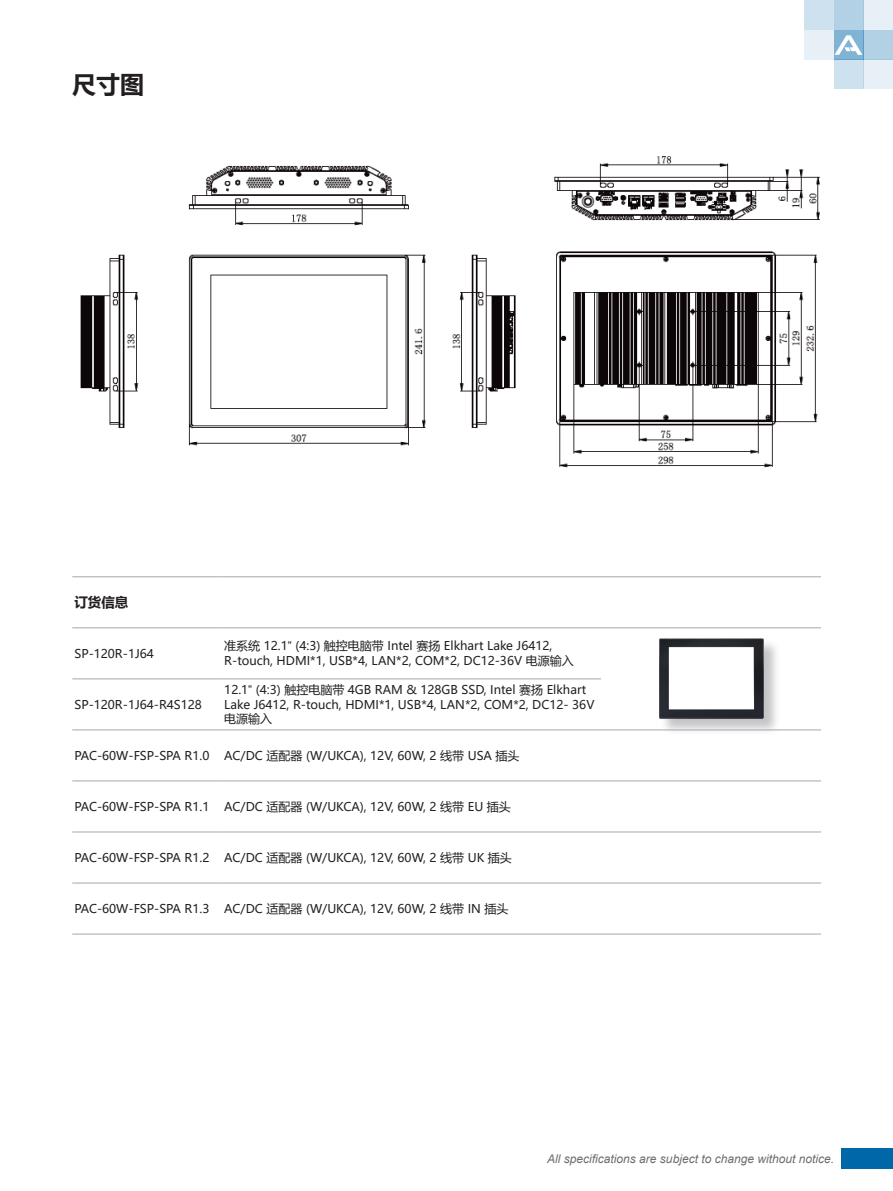
<style>
.page{position:relative;width:893px;height:1191px;background:#fff}
.page>*{position:absolute;margin:0;border:0;box-sizing:border-box;transform-origin:0 0}
.t1{font:700 24px "Microsoft Ya Hei";color:#231f20}
.Table_Key_Fields{font:700 13.5px "Microsoft Ya Hei";color:#231f20}
.Right_Table_body_tex{font:12px/14.4px "Microsoft Ya Hei";color:#231f20}
.Left_Table_body_text{font:12px "Microsoft Ya Hei";color:#231f20}
.page_number{font:italic 12px "Arial";color:#6c6d70}
.s1{font-family:"Arial"}
</style>
<div class="page">
<div style="left:863px;top:30px;width:30px;height:30px;background:#b3d1e5"></div>
<div style="left:863px;top:60px;width:30px;height:29px;background:#e6f0f6"></div>
<div style="left:834px;top:30px;width:29px;height:30px;background:#80b3d4"></div>
<div style="left:804px;top:30px;width:30px;height:30px;background:#e6f0f6"></div>
<div style="left:804px;top:0;width:30px;height:30px;background:#cde1ee"></div>
<div style="left:834px;top:60px;width:29px;height:29px;background:#cde1ee"></div>
<div style="left:834px;top:0;width:29px;height:30px;background:#b3d1e5"></div>
<div style="left:863px;top:0;width:30px;height:30px;background:#e6f0f6"></div>
<svg style="left:834px;top:35px;width:28px;height:20px"></svg>
<div style="left:841px;top:1148px;width:52px;height:20px;background:#0068a9"></div>
<hr style="left:72px;top:576px;width:150px;height:1px;background:#b0b1b5">
<hr style="left:222px;top:576px;width:379px;height:1px;background:#b0b1b5">
<hr style="left:601px;top:576px;width:220px;height:1px;background:#b0b1b5">
<hr style="left:72px;top:627px;width:150px;height:1px;background:#b0b1b5">
<hr style="left:222px;top:627px;width:379px;height:1px;background:#b0b1b5">
<hr style="left:601px;top:627px;width:220px;height:1px;background:#b0b1b5">
<hr style="left:72px;top:678px;width:150px;height:1px;background:#b0b1b5">
<hr style="left:222px;top:678px;width:379px;height:1px;background:#b0b1b5">
<hr style="left:72px;top:729px;width:150px;height:1px;background:#b0b1b5">
<hr style="left:222px;top:729px;width:379px;height:1px;background:#b0b1b5">
<hr style="left:601px;top:729px;width:220px;height:1px;background:#b0b1b5">
<hr style="left:72px;top:780px;width:150px;height:1px;background:#b0b1b5">
<hr style="left:222px;top:780px;width:379px;height:1px;background:#b0b1b5">
<hr style="left:601px;top:780px;width:220px;height:1px;background:#b0b1b5">
<hr style="left:72px;top:831px;width:150px;height:1px;background:#b0b1b5">
<hr style="left:222px;top:831px;width:379px;height:1px;background:#b0b1b5">
<hr style="left:601px;top:831px;width:220px;height:1px;background:#b0b1b5">
<hr style="left:72px;top:882px;width:150px;height:1px;background:#b0b1b5">
<hr style="left:222px;top:882px;width:379px;height:1px;background:#b0b1b5">
<hr style="left:601px;top:882px;width:220px;height:1px;background:#b0b1b5">
<hr style="left:72px;top:933px;width:150px;height:1px;background:#b0b1b5">
<hr style="left:222px;top:933px;width:379px;height:1px;background:#b0b1b5">
<hr style="left:601px;top:933px;width:220px;height:1px;background:#b0b1b5">
<div style="left:660px;top:638px;width:120px;height:97px;background:#b0b1b5;opacity:.75"></div>
<img style="left:660px;top:638px;width:104px;height:80px">
<img style="left:80px;top:156px;width:740px;height:312px">
<p class="t1" style="left:72px;top:67px;width:73px">尺寸图</p>
<p class="Table_Key_Fields" style="left:74px;top:593px;width:55px">订货信息</p>
<p class="Left_Table_body_text" style="left:74px;top:645px;width:81px">SP-120R-1J64</p>
<p class="Right_Table_body_tex" style="left:224px;top:638px;width:351px">准系统 12.1<span class="s1">”</span> (4:3) 触控电脑带 Intel 赛扬 Elkhart Lake J6412,<br>R-touch, HDMI*1, USB*4, LAN*2, COM*2, DC12-36V 电源输入</p>
<p class="Left_Table_body_text" style="left:74px;top:696px;width:129px">SP-120R-1J64-R4S128</p>
<p class="Right_Table_body_tex" style="left:224px;top:682px;width:372px">12.1<span class="s1">”</span> (4:3) 触控电脑带 4GB RAM &amp; 128GB SSD, Intel 赛扬 Elkhart<br>Lake J6412, R-touch, HDMI*1, USB*4, LAN*2, COM*2, DC12- 36V电源输入</p>
<p class="Left_Table_body_text" style="left:74px;top:747px;width:137px">PAC-60W-FSP-SPA R1.0</p>
<p class="Right_Table_body_tex" style="left:224px;top:748px;width:297px">AC/DC 适配器 (W/UKCA), 12V, 60W, 2 线带 USA 插头</p>
<p class="Left_Table_body_text" style="left:74px;top:798px;width:137px">PAC-60W-FSP-SPA R1.1</p>
<p class="Right_Table_body_tex" style="left:224px;top:799px;width:288px">AC/DC 适配器 (W/UKCA), 12V, 60W, 2 线带 EU 插头</p>
<p class="Left_Table_body_text" style="left:74px;top:849px;width:137px">PAC-60W-FSP-SPA R1.2</p>
<p class="Right_Table_body_tex" style="left:224px;top:850px;width:289px">AC/DC 适配器 (W/UKCA), 12V, 60W, 2 线带 UK 插头</p>
<p class="Left_Table_body_text" style="left:74px;top:900px;width:137px">PAC-60W-FSP-SPA R1.3</p>
<p class="Right_Table_body_tex" style="left:224px;top:901px;width:286px">AC/DC 适配器 (W/UKCA), 12V, 60W, 2 线带 IN 插头</p>
<p class="page_number" style="left:547px;top:1151px;width:288px">All specifications are subject to change without notice.</p>
</div>
